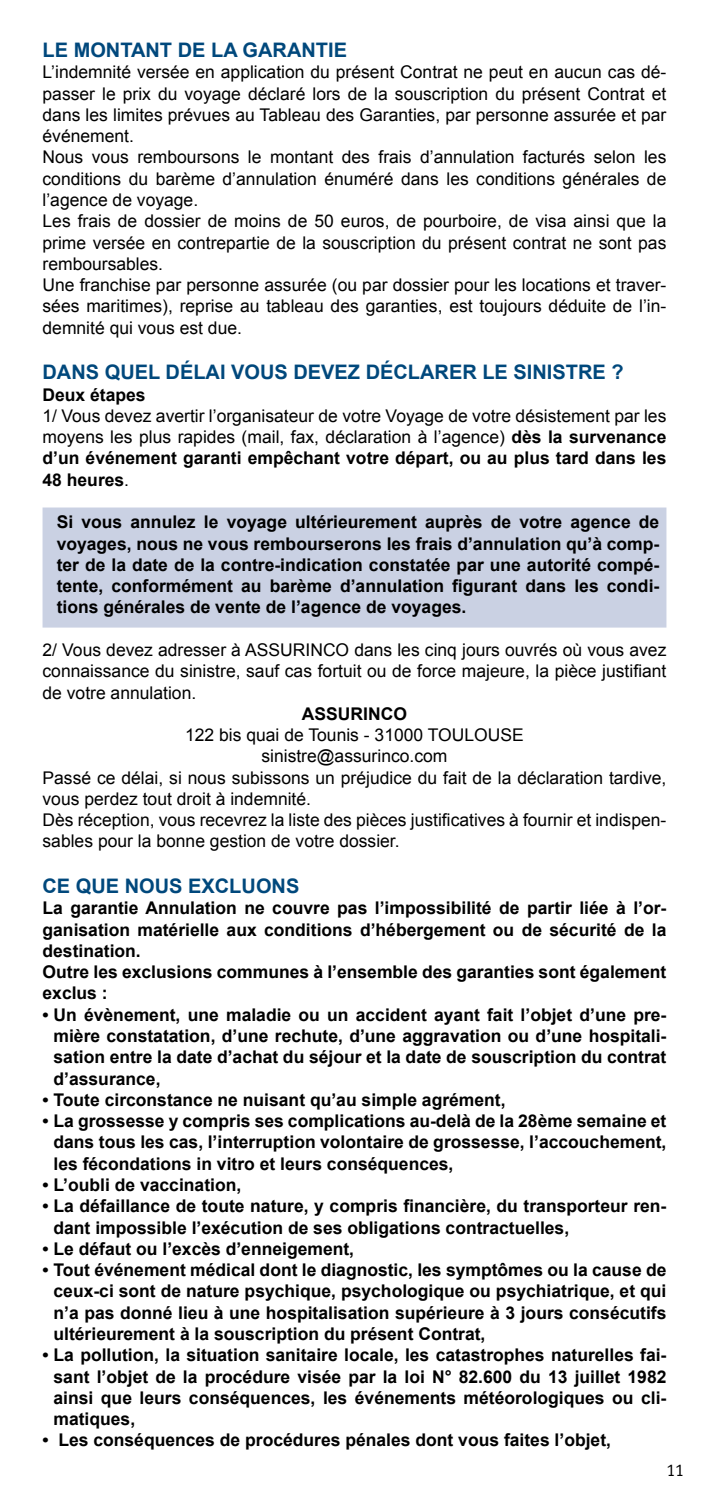
<style>
.page{position:relative;width:709px;height:1489px;background:#fff}
.page>*{position:absolute;margin:0;border:0;box-sizing:border-box;transform-origin:0 0}
.t1{font:700 20px "Arial";color:#00487c}
.t2{font:700 17.5px/21.2px "Arial";color:#000;text-align:justify}
.t3{font:17.5px/21.2px "Arial";color:#000;text-align:justify}
.t4{font:17.5px "Officina Sans";color:#000}
.s1{font-weight:700}
</style>
<div class="page">
<div style="left:43px;top:507px;width:623px;height:120px;background:#cad1e3"></div>
<p class="t1" style="left:43px;top:37px;width:306px">LE MONTANT DE LA GARANTIE</p>
<p class="t3" style="left:43px;top:62px;width:625px;text-align:left">L’indemnité versée en application du présent Contrat ne peut en aucun cas dé&shy;passer le prix du voyage déclaré lors de la souscription du présent Contrat et dans les limites prévues au Tableau des Garanties, par personne assurée et par événement.<br>Nous vous remboursons le montant des frais d’annulation facturés selon les conditions du barème d’annulation énuméré dans les conditions générales de l’agence de voyage.<br>Les frais de dossier de moins de 50 euros, de pourboire, de visa ainsi que la prime versée en contrepartie de la souscription du présent contrat ne sont pas remboursables.<br>Une franchise par personne assurée (ou par dossier pour les locations et traver&shy;sées maritimes), reprise au tableau des garanties, est toujours déduite de l’in&shy;demnité qui vous est due.</p>
<p class="t1" style="left:43px;top:359px;width:582px">DANS QUEL DÉLAI VOUS DEVEZ DÉCLARER LE SINISTRE ?</p>
<p class="t2" style="left:43px;top:384px;width:105px">Deux étapes</p>
<p class="t3" style="left:43px;top:405px;width:625px">1/ Vous devez avertir l’organisateur de votre Voyage de votre désistement par les moyens les plus rapides (mail, fax, déclaration à l’agence) <span class="s1">dès la survenance d’un événement garanti empêchant votre départ, ou au plus tard dans les 48 heures</span>.</p>
<p class="t2" style="left:57px;top:512px;width:604px">Si vous annulez le voyage ultérieurement auprès de votre agence de voyages, nous ne vous rembourserons les frais d’annulation qu’à comp&shy;ter de la date de la contre-indication constatée par une autorité compé&shy;tente, conformément au barème d’annulation figurant dans les condi&shy;tions générales de vente de l’agence de voyages.</p>
<p class="t3" style="left:43px;top:639px;width:625px">2/ Vous devez adresser à ASSURINCO dans les cinq jours ouvrés où vous avez connaissance du sinistre, sauf cas fortuit ou de force majeure, la pièce justifiant de votre annulation.</p>
<p class="t2" style="left:302px;top:703px;width:106px">ASSURINCO</p>
<p class="t3" style="left:185px;top:724px;width:340px">122 bis quai de Tounis - 31000 TOULOUSE</p>
<p class="t3" style="left:261px;top:745px;width:187px">sinistre@assurinco.com</p>
<p class="t3" style="left:43px;top:767px;width:625px">Passé ce délai, si nous subissons un préjudice du fait de la déclaration tardive,</p>
<p class="t3" style="left:43px;top:788px;width:270px">vous perdez tout droit à indemnité.</p>
<p class="t3" style="left:43px;top:809px;width:625px">Dès réception, vous recevrez la liste des pièces justificatives à fournir et indispen-</p>
<p class="t3" style="left:43px;top:830px;width:359px">sables pour la bonne gestion de votre dossier.</p>
<p class="t1" style="left:43px;top:872px;width:258px">CE QUE NOUS EXCLUONS</p>
<p class="t2" style="left:43px;top:898px;width:625px;text-align:left">La garantie Annulation ne couvre pas l’impossibilité de partir liée à l’or&shy;ganisation matérielle aux conditions d’hébergement ou de sécurité de la destination.<br>Outre les exclusions communes à l’ensemble des garanties sont également exclus :</p>
<p class="t2" style="left:54px;top:1004px;width:614px;text-indent:-11px">• Un évènement, une maladie ou un accident ayant fait l’objet d’une pre&shy;mière constatation, d’une rechute, d’une aggravation ou d’une hospitali&shy;sation entre la date d’achat du séjour et la date de souscription du contrat d’assurance,</p>
<p class="t2" style="left:43px;top:1089px;width:464px">• Toute circonstance ne nuisant qu’au simple agrément,</p>
<p class="t2" style="left:54px;top:1110px;width:614px;text-indent:-11px">• La grossesse y compris ses complications au-delà de la 28ème semaine et dans tous les cas, l’interruption volontaire de grossesse, l’accouchement, les fécondations in vitro et leurs conséquences,</p>
<p class="t2" style="left:43px;top:1174px;width:200px">• L’oubli de vaccination,</p>
<p class="t2" style="left:54px;top:1195px;width:614px;text-indent:-11px">• La défaillance de toute nature, y compris financière, du transporteur ren&shy;dant impossible l’exécution de ses obligations contractuelles,</p>
<p class="t2" style="left:43px;top:1238px;width:313px">• Le défaut ou l’excès d’enneigement,</p>
<p class="t2" style="left:54px;top:1259px;width:614px;text-indent:-11px">• Tout événement médical dont le diagnostic, les symptômes ou la cause de ceux-ci sont de nature psychique, psychologique ou psychiatrique, et qui n’a pas donné lieu à une hospitalisation supérieure à 3 jours consécutifs ultérieurement à la souscription du présent Contrat,</p>
<p class="t2" style="left:54px;top:1344px;width:614px;text-indent:-11px">• La pollution, la situation sanitaire locale, les catastrophes naturelles fai&shy;sant l’objet de la procédure visée par la loi N° 82.600 du 13 juillet 1982 ainsi que leurs conséquences, les événements météorologiques ou cli&shy;matiques,</p>
<p class="t2" style="left:43px;top:1429px;width:570px">• Les conséquences de procédures pénales dont vous faites l’objet,</p>
<p class="t4" style="left:666px;top:1459px;width:19px">11</p>
</div>
